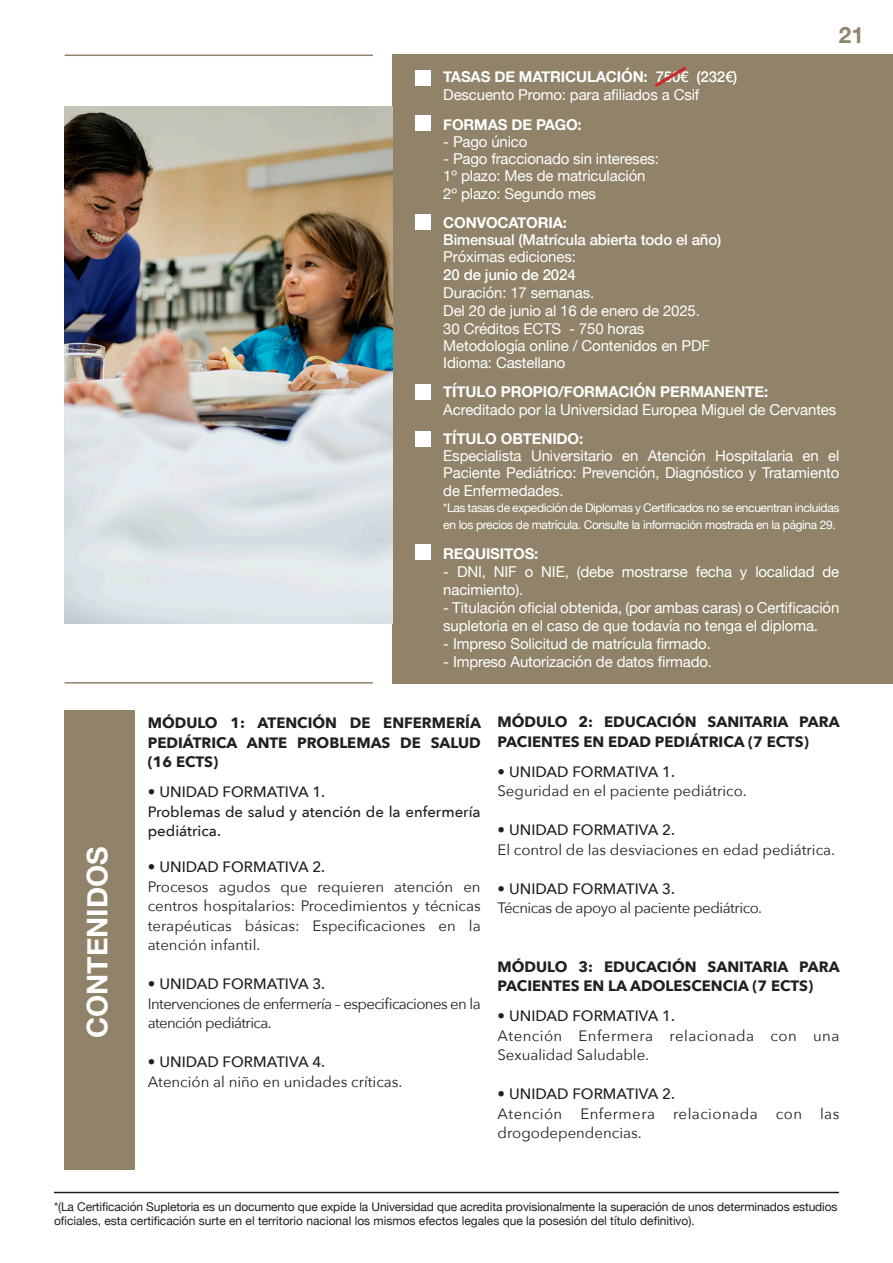
<style>
.page{position:relative;width:893px;height:1263px;background:#fff}
.page>*{position:absolute;margin:0;border:0;box-sizing:border-box;transform-origin:0 0}
.t1{font:700 28.5px "Helvetica Neue";color:#fff}
.t2{font:700 22.5px "Helvetica Neue";color:#90856e}
.t3{font:15px/17.2px "Helvetica Neue";letter-spacing:-.01em;color:#fff}
.t4{font:15px/19.5px "Avenir Next";color:#231f20;text-align:justify}
.t5{font:500 15px/19.5px "Avenir Next";color:#231f20}
.t6{font:700 15px/19.5px "Avenir Next";color:#231f20}
.t7{font:700 15px "Helvetica Neue";letter-spacing:-.01em;color:#fff}
.t8{font:15px/19.5px "Avenir Next";letter-spacing:.03em;color:#231f20}
.t9{font:15px/19.5px "Avenir Next";letter-spacing:-.04em;color:#231f20}
.t10{font:500 15px "Helvetica Neue";letter-spacing:-.01em;color:#fff}
.t11{font:15px "Avenir Next";letter-spacing:-.03em;color:#231f20}
.t12{font:12px/14.4px "Helvetica Neue";letter-spacing:-.01em;color:#231f20}
.t13{font:12px/17.2px "Helvetica Neue";letter-spacing:-.03em;color:#fff}
.s1{font-weight:500}
.s2{font-family:"Helvetica Neue"}
</style>
<div class="page">
<div style="left:392px;top:54px;width:501px;height:629px;background:#908369"></div>
<hr style="left:65px;top:55px;width:308px;height:1px;background:#908369">
<hr style="left:65px;top:682px;width:308px;height:2px;background:#908369">
<hr style="left:54px;top:1192px;width:785px;height:1px;background:#1c2023">
<div style="left:65px;top:710px;width:70px;height:459px;background:#908369"></div>
<img style="left:65px;top:106px;width:327px;height:518px">
<svg style="left:654px;top:66px;width:33px;height:21px"></svg>
<div style="left:415px;top:71px;width:16px;height:15px;background:#fff"></div>
<div style="left:415px;top:115px;width:16px;height:16px;background:#fff"></div>
<div style="left:415px;top:214px;width:16px;height:15px;background:#fff"></div>
<div style="left:415px;top:384px;width:16px;height:16px;background:#fff"></div>
<div style="left:415px;top:431px;width:16px;height:16px;background:#fff"></div>
<div style="left:415px;top:544px;width:16px;height:16px;background:#fff"></div>
<h2 class="t2" style="left:839px;top:18px;width:27px">21</h2>
<h1 class="t1" style="left:75px;top:1038px;width:193px;rotate:-90deg">CONTENIDOS</h1>
<p class="t7" style="left:443px;top:65px;width:296px">TASAS DE MATRICULACIÓN: <span class="s1">750€ (232€)</span></p>
<p class="t3" style="left:443px;top:87px;width:258px">Descuento Promo: para afiliados a Csif</p>
<p class="t7" style="left:443px;top:112px;width:140px">FORMAS DE PAGO:</p>
<p class="t3" style="left:443px;top:134px;width:86px">- Pago único</p>
<p class="t3" style="left:443px;top:151px;width:217px">- Pago fraccionado sin intereses:</p>
<p class="t3" style="left:443px;top:168px;width:204px">1º plazo: Mes de matriculación</p>
<p class="t3" style="left:443px;top:185px;width:154px">2º plazo: Segundo mes</p>
<p class="t7" style="left:443px;top:211px;width:125px">CONVOCATORIA:</p>
<p class="t10" style="left:443px;top:228px;width:280px">Bimensual (Matrícula abierta todo el año)</p>
<p class="t3" style="left:443px;top:249px;width:134px">Próximas ediciones:</p>
<p class="t10" style="left:443px;top:263px;width:134px">20 de junio de 2024</p>
<p class="t3" style="left:443px;top:285px;width:152px">Duración: 17 semanas.</p>
<p class="t3" style="left:443px;top:303px;width:258px">Del 20 de junio al 16 de enero de 2025.</p>
<p class="t3" style="left:443px;top:320px;width:203px">30 Créditos ECTS - 750 horas</p>
<p class="t3" style="left:443px;top:338px;width:268px">Metodología online / Contenidos en PDF</p>
<p class="t3" style="left:443px;top:355px;width:124px">Idioma: Castellano</p>
<p class="t7" style="left:443px;top:380px;width:326px">TÍTULO PROPIO/FORMACIÓN PERMANENTE:</p>
<p class="t3" style="left:443px;top:401px;width:395px">Acreditado por la Universidad Europea Miguel de Cervantes</p>
<p class="t7" style="left:443px;top:427px;width:141px">TÍTULO OBTENIDO:</p>
<p class="t3" style="left:443px;top:448px;width:398px;text-align:justify">Especialista Universitario en Atención Hospitalaria en el Paciente Pediátrico: Prevención, Diagnóstico y Tratamiento de Enfermedades.</p>
<p class="t13" style="left:443px;top:500px;width:398px">*Las tasas de expedición de Diplomas y Certificados no se encuentran incluidas en los precios de matrícula. Consulte la información mostrada en la página 29.</p>
<p class="t7" style="left:443px;top:541px;width:97px">REQUISITOS:</p>
<p class="t3" style="left:443px;top:563px;width:398px;line-height:18px">- DNI, NIF o NIE, (debe mostrarse fecha y localidad de nacimiento).</p>
<p class="t3" style="left:443px;top:599px;width:398px;line-height:18px">- Titulación oficial obtenida, (por ambas caras) o Certificación supletoria en el caso de que todavía no tenga el diploma.</p>
<p class="t3" style="left:443px;top:635px;width:269px">- Impreso Solicitud de matrícula firmado.</p>
<p class="t3" style="left:443px;top:653px;width:270px">- Impreso Autorización de datos firmado.</p>
<p class="t6" style="left:148px;top:713px;width:335px;text-align:justify">MÓDULO 1: ATENCIÓN DE ENFERMERÍA PEDIÁTRICA ANTE PROBLEMAS DE SALUD (16 ECTS)</p>
<p class="t5" style="left:148px;top:782px;width:179px"><span class="s2">•</span> UNIDAD FORMATIVA 1.</p>
<p class="t5" style="left:148px;top:801px;width:334px">Problemas de salud y atención de la enfermería pediátrica.</p>
<p class="t5" style="left:148px;top:857px;width:179px"><span class="s2">•</span> UNIDAD FORMATIVA 2.</p>
<p class="t4" style="left:148px;top:876px;width:334px">Procesos agudos que requieren atención en centros hospitalarios: Procedimientos y técnicas terapéuticas básicas: Especificaciones en la atención infantil.</p>
<p class="t5" style="left:148px;top:974px;width:179px"><span class="s2">•</span> UNIDAD FORMATIVA 3.</p>
<p class="t9" style="left:148px;top:993px;width:334px">Intervenciones de enfermería – especificaciones en la atención pediátrica.</p>
<p class="t5" style="left:148px;top:1052px;width:179px"><span class="s2">•</span> UNIDAD FORMATIVA 4.</p>
<p class="t4" style="left:148px;top:1071px;width:256px">Atención al niño en unidades críticas.</p>
<p class="t6" style="left:497px;top:712px;width:344px">MÓDULO 2: EDUCACIÓN SANITARIA PARA<br>PACIENTES EN EDAD PEDIÁTRICA (7 ECTS)</p>
<p class="t5" style="left:497px;top:761px;width:179px"><span class="s2">•</span> UNIDAD FORMATIVA 1.</p>
<p class="t4" style="left:497px;top:781px;width:251px">Seguridad en el paciente pediátrico.</p>
<p class="t5" style="left:497px;top:820px;width:179px"><span class="s2">•</span> UNIDAD FORMATIVA 2.</p>
<p class="t4" style="left:497px;top:839px;width:339px">El control de las desviaciones en edad pediátrica.</p>
<p class="t5" style="left:497px;top:878px;width:179px"><span class="s2">•</span> UNIDAD FORMATIVA 3.</p>
<p class="t11" style="left:497px;top:895px;width:266px">Técnicas de apoyo al paciente pediátrico.</p>
<p class="t6" style="left:497px;top:956px;width:344px">MÓDULO 3: EDUCACIÓN SANITARIA PARA<br>PACIENTES EN LA ADOLESCENCIA (7 ECTS)</p>
<p class="t5" style="left:497px;top:1006px;width:179px"><span class="s2">•</span> UNIDAD FORMATIVA 1.</p>
<p class="t8" style="left:497px;top:1025px;width:343px">Atención Enfermera relacionada con una<br>Sexualidad Saludable.</p>
<p class="t5" style="left:497px;top:1084px;width:179px"><span class="s2">•</span> UNIDAD FORMATIVA 2.</p>
<p class="t8" style="left:497px;top:1103px;width:343px">Atención Enfermera relacionada con las drogodependencias.</p>
<p class="t12" style="left:54px;top:1200px;width:785px">*(La Certificación Supletoria es un documento que expide la Universidad que acredita provisionalmente la superación de unos determinados estudios oficiales, esta certificación surte en el territorio nacional los mismos efectos legales que la posesión del título definitivo).</p>
</div>
